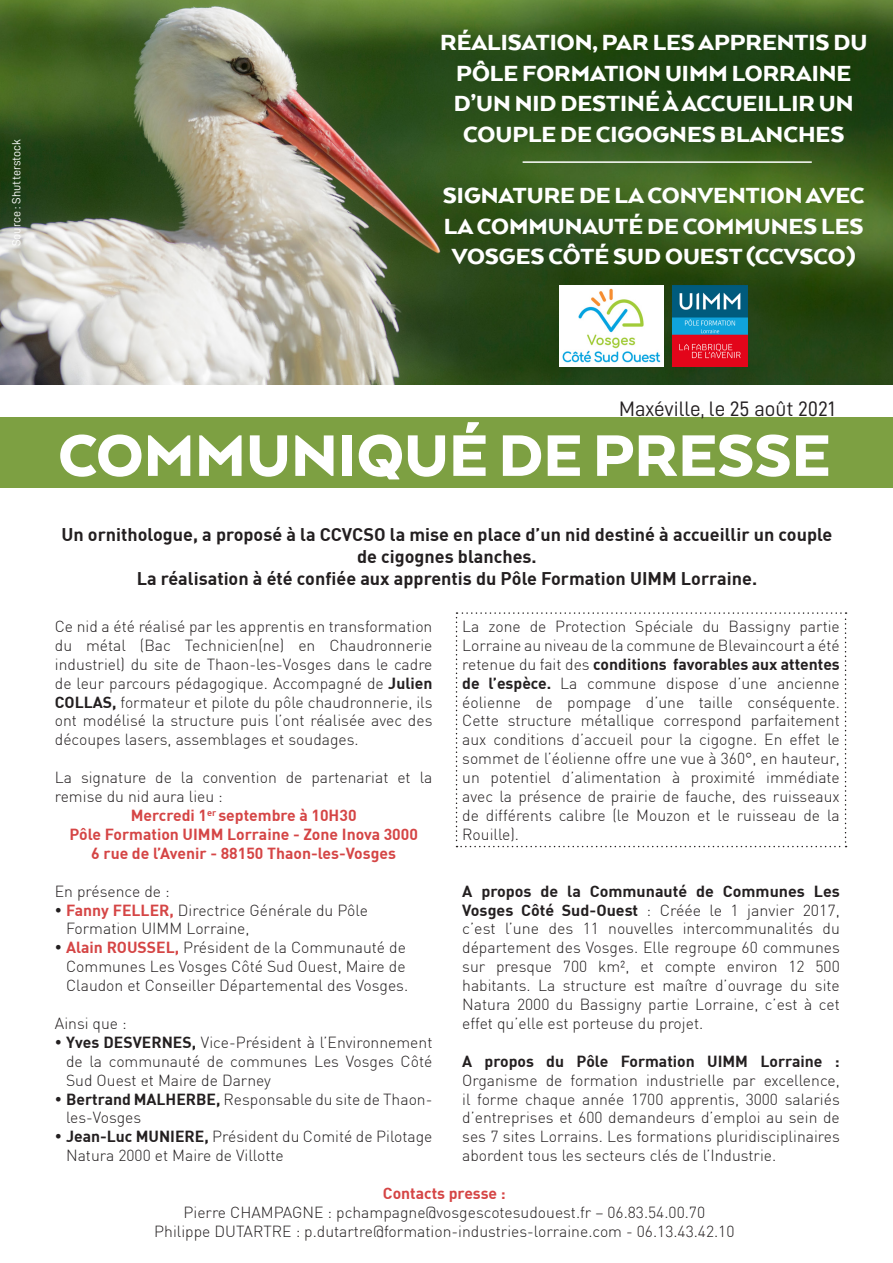
<style>
.page{position:relative;width:893px;height:1263px;background:#fff}
.page>*{position:absolute;margin:0;border:0;box-sizing:border-box;transform-origin:0 0}
.t1{font:900 67.5px "Arquitecta W04";color:#fff}
.t2{font:900 25.5px/30.6px "Arquitecta W04";color:#fff;text-align:center}
.t3{font:21px "D DIN";color:#231f20}
.t4{font:700 18px/21.6px "DIN";color:#231f20;text-align:center}
.t5{font:300 15.75px/18.9px "DIN";color:#231f20;text-align:justify}
.t6{font:700 15.75px "DIN";color:#d54545}
.t7{font:700 15.75px "DIN";color:#231f20}
.t8{font:12px "D DIN";color:#fff}
.s1{font-weight:700}
.s2{font-weight:700;color:#d54545}
</style>
<div class="page">
<img style="left:0;top:0;width:893px;height:385px">
<div style="left:0;top:418px;width:893px;height:70px;background:#7da042"></div>
<svg style="left:456px;top:612px;width:390px;height:235px"></svg>
<hr style="left:523px;top:161px;width:289px;height:2px;background:#fff">
<img style="left:673px;top:286px;width:75px;height:80px">
<img style="left:560px;top:286px;width:104px;height:80px">
<p class="t8" style="left:10px;top:246px;width:109px;rotate:-90deg">Source : Shutterstock</p>
<h2 class="t2" style="left:440px;top:27px;width:429px">RÉALISATION, PAR LES APPRENTIS DU<br>PÔLE FORMATION UIMM LORRAINE<br>D’UN NID DESTINÉ À ACCUEILLIR UN<br>COUPLE DE CIGOGNES BLANCHES</h2>
<h2 class="t2" style="left:443px;top:180px;width:423px">SIGNATURE DE LA CONVENTION AVEC<br>LA COMMUNAUTÉ DE COMMUNES LES<br>VOSGES CÔTÉ SUD OUEST (CCVSCO)</h2>
<h3 class="t3" style="left:619px;top:397px;width:217px">Maxéville, le 25 août 2021</h3>
<h1 class="t1" style="left:58px;top:414px;width:774px">COMMUNIQUÉ DE PRESSE</h1>
<p class="t4" style="left:61px;top:523px;width:772px">Un ornithologue, a proposé à la CCVCSO la mise en place d’un nid destiné à accueillir un couple de cigognes blanches.<br>La réalisation à été confiée aux apprentis du Pôle Formation UIMM Lorraine.</p>
<p class="t5" style="left:55px;top:617px;width:379px">Ce nid a été réalisé par les apprentis en transformation du métal (Bac Technicien(ne) en Chaudronnerie industriel) du site de Thaon-les-Vosges dans le cadre de leur parcours pédagogique. Accompagné de <span class="s1">Julien COLLAS,</span> formateur et pilote du pôle chaudronnerie, ils ont modélisé la structure puis l’ont réalisée avec des découpes lasers, assemblages et soudages.</p>
<p class="t5" style="left:55px;top:768px;width:379px">La signature de la convention de partenariat et la</p>
<p class="t5" style="left:55px;top:787px;width:170px">remise du nid aura lieu :</p>
<p class="t6" style="left:131px;top:805px;width:227px">Mercredi 1<sup>er</sup> septembre à 10H30</p>
<p class="t6" style="left:69px;top:824px;width:350px">Pôle Formation UIMM Lorraine - Zone Inova 3000</p>
<p class="t6" style="left:91px;top:843px;width:306px">6 rue de l’Avenir - 88150 Thaon-les-Vosges</p>
<p class="t5" style="left:55px;top:881px;width:116px">En présence de :</p>
<p class="t5" style="left:66px;top:900px;width:303px;text-indent:-11px">• <span class="s2">Fanny FELLER,</span> Directrice Générale du Pôle<br>Formation UIMM Lorraine,</p>
<p class="t5" style="left:66px;top:938px;width:344px;text-align:left;text-indent:-11px">• <span class="s2">Alain ROUSSEL,</span> Président de la Communauté de<br>Communes Les Vosges Côté Sud Ouest, Maire de<br>Claudon et Conseiller Départemental des Vosges.</p>
<p class="t5" style="left:55px;top:1014px;width:73px">Ainsi que :</p>
<p class="t5" style="left:66px;top:1032px;width:368px;text-indent:-11px">• <span class="s1">Yves DESVERNES,</span> Vice-Président à l’Environnement de la communauté de communes Les Vosges Côté Sud Ouest et Maire de Darney</p>
<p class="t5" style="left:66px;top:1089px;width:368px;text-indent:-11px">• <span class="s1">Bertrand MALHERBE,</span> Responsable du site de Thaon&shy;les-Vosges</p>
<p class="t5" style="left:66px;top:1127px;width:368px;text-indent:-11px">• <span class="s1">Jean-Luc MUNIERE,</span> Président du Comité de Pilotage<br>Natura 2000 et Maire de Villotte</p>
<p class="t5" style="left:462px;top:617px;width:379px">La zone de Protection Spéciale du Bassigny partie Lorraine au niveau de la commune de Blevaincourt a été retenue du fait des <span class="s1">conditions favorables aux attentes de l’espèce.</span> La commune dispose d’une ancienne éolienne de pompage d’une taille conséquente.<br>Cette structure métallique correspond parfaitement aux conditions d’accueil pour la cigogne. En effet le sommet de l’éolienne offre une vue à 360°, en hauteur, un potentiel d’alimentation à proximité immédiate avec la présence de prairie de fauche, des ruisseaux de différents calibre (le Mouzon et le ruisseau de la Rouille).</p>
<p class="t5" style="left:462px;top:881px;width:379px"><span class="s1">A propos de la Communauté de Communes Les Vosges Côté Sud-Ouest</span> : Créée le 1 janvier 2017, c’est l’une des 11 nouvelles intercommunalités du département des Vosges. Elle regroupe 60 communes sur presque 700 km², et compte environ 12 500 habitants. La structure est maître d’ouvrage du site Natura 2000 du Bassigny partie Lorraine, c’est à cet effet qu’elle est porteuse du projet.</p>
<p class="t7" style="left:462px;top:1051px;width:379px">A propos du Pôle Formation UIMM Lorraine :</p>
<p class="t5" style="left:462px;top:1070px;width:379px">Organisme de formation industrielle par excellence, il forme chaque année 1700 apprentis, 3000 salariés d’entreprises et 600 demandeurs d’emploi au sein de ses 7 sites Lorrains. Les formations pluridisciplinaires abordent tous les secteurs clés de l’Industrie.</p>
<p class="t6" style="left:383px;top:1183px;width:124px">Contacts presse :</p>
<p class="t5" style="left:154px;top:1203px;width:582px;text-align:center">Pierre CHAMPAGNE : pchampagne@vosgescotesudouest.fr – 06.83.54.00.70<br>Philippe DUTARTRE : p.dutartre@formation-industries-lorraine.com - 06.13.43.42.10</p>
</div>
